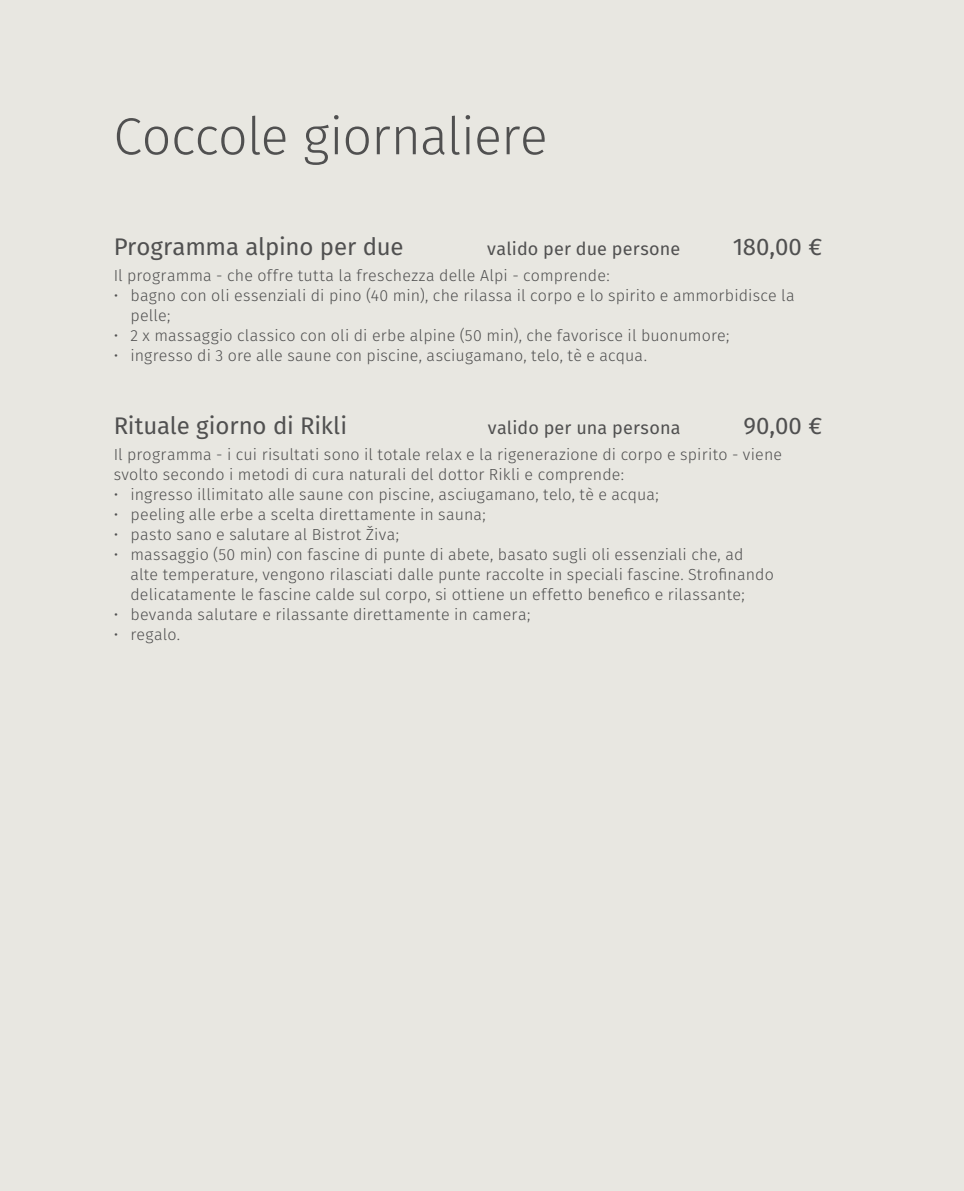
<style>
.page{position:relative;width:964px;height:1191px;background:#e8e7e1}
.page>*{position:absolute;margin:0;border:0;box-sizing:border-box;transform-origin:0 0}
.t1{font:300 52px "Fira Sans";letter-spacing:-.015em;color:#58595b}
.t2{font:24px "Fira Sans";letter-spacing:-.005em;color:#58595b}
.t3{font:18px "Fira Sans";letter-spacing:.005em;color:#58595b}
.t4{font:300 16px/20px "Fira Sans";letter-spacing:.015em;color:#58595b}
</style>
<div class="page">
<h1 class="t1" style="left:113px;top:100px;width:436px">Coccole giornaliere</h1>
<h2 class="t2" style="left:113px;top:230px;width:292px">Programma alpino per due</h2>
<p class="t3" style="left:487px;top:236px;width:195px">valido per due persone</p>
<h2 class="t2" style="left:733px;top:230px;width:91px">180,00 €</h2>
<p class="t4" style="left:113px;top:266px;width:498px">Il programma - che offre tutta la freschezza delle Alpi - comprende:</p>
<p class="t4" style="left:130px;top:286px;width:666px;text-indent:-17px">• bagno con oli essenziali di pino (40 min), che rilassa il corpo e lo spirito e ammorbidisce la pelle;</p>
<p class="t4" style="left:113px;top:326px;width:617px">• 2 x massaggio classico con oli di erbe alpine (50 min), che favorisce il buonumore;</p>
<p class="t4" style="left:113px;top:346px;width:535px">• ingresso di 3 ore alle saune con piscine, asciugamano, telo, tè e acqua.</p>
<h2 class="t2" style="left:113px;top:409px;width:235px">Rituale giorno di Rikli</h2>
<p class="t3" style="left:488px;top:415px;width:194px">valido per una persona</p>
<h2 class="t2" style="left:743px;top:409px;width:80px">90,00 €</h2>
<p class="t4" style="left:113px;top:445px;width:670px">Il programma - i cui risultati sono il totale relax e la rigenerazione di corpo e spirito - viene svolto secondo i metodi di cura naturali del dottor Rikli e comprende:</p>
<p class="t4" style="left:113px;top:485px;width:547px">• ingresso illimitato alle saune con piscine, asciugamano, telo, tè e acqua;</p>
<p class="t4" style="left:113px;top:505px;width:374px">• peeling alle erbe a scelta direttamente in sauna;</p>
<p class="t4" style="left:113px;top:525px;width:287px">• pasto sano e salutare al Bistrot Živa;</p>
<p class="t4" style="left:130px;top:545px;width:645px;text-indent:-17px">• massaggio (50 min) con fascine di punte di abete, basato sugli oli essenziali che, ad alte temperature, vengono rilasciati dalle punte raccolte in speciali fascine. Strofinando delicatamente le fascine calde sul corpo, si ottiene un effetto benefico e rilassante;</p>
<p class="t4" style="left:113px;top:605px;width:418px">• bevanda salutare e rilassante direttamente in camera;</p>
<p class="t4" style="left:113px;top:625px;width:68px">• regalo.</p>
</div>
